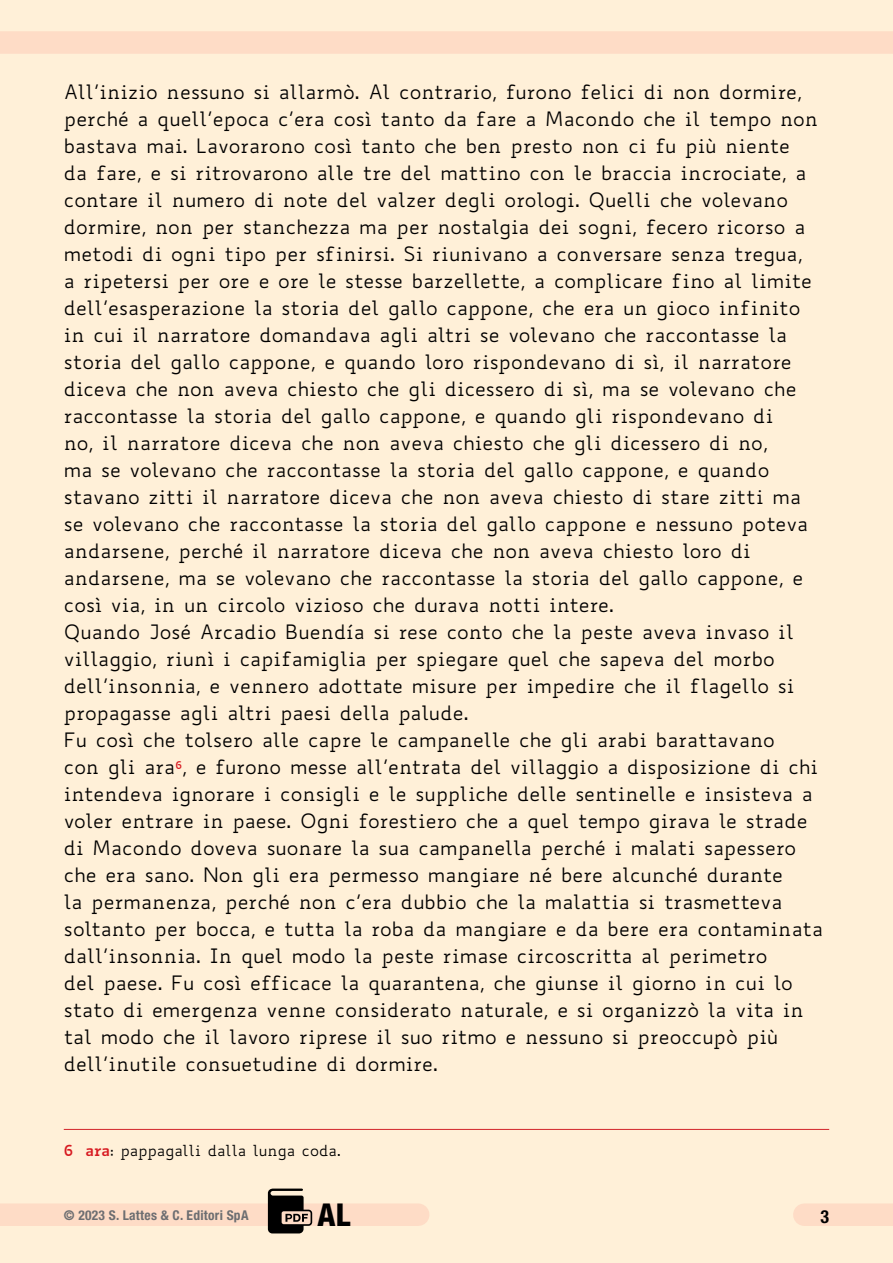
<style>
.page{position:relative;width:893px;height:1263px;background:#fff0d8}
.page>*{position:absolute;margin:0;border:0;box-sizing:border-box;transform-origin:0 0}
.t1{font:800 condensed 31.5px "Helvetica Neue LT Std";color:#000}
.t2{font:19.5px/27px "Biancoenero";color:#000}
.t3{font:700 condensed 18px "Helvetica Neue LT Std";color:#000}
.t4{font:15px "Biancoenero";color:#000}
.t5{font:700 condensed 13.5px "Helvetica Neue LT Std";letter-spacing:.02em;color:#6d6e71}
.s1{font-weight:700;color:#d71920}
</style>
<div class="page">
<div style="left:0;top:1203px;width:418px;height:23px;background:#fedcc6"></div>
<div style="left:0;top:31px;width:893px;height:23px;background:#fedcc6"></div>
<hr style="left:64px;top:1129px;width:765px;height:1px;background:#d2232a">
<div style="left:804px;top:1203px;width:89px;height:23px;background:#fedcc6"></div>
<svg style="left:268px;top:1188px;width:44px;height:45px"></svg>
<p class="t2" style="left:64px;top:78px;width:761px">All’inizio nessuno si allarmò. Al contrario, furono felici di non dormire, perché a quell’epoca c’era così tanto da fare a Macondo che il tempo non bastava mai. Lavorarono così tanto che ben presto non ci fu più niente<br>da fare, e si ritrovarono alle tre del mattino con le braccia incrociate, a contare il numero di note del valzer degli orologi. Quelli che volevano dormire, non per stanchezza ma per nostalgia dei sogni, fecero ricorso a metodi di ogni tipo per sfinirsi. Si riunivano a conversare senza tregua,<br>a ripetersi per ore e ore le stesse barzellette, a complicare fino al limite dell’esasperazione la storia del gallo cappone, che era un gioco infinito in cui il narratore domandava agli altri se volevano che raccontasse la storia del gallo cappone, e quando loro rispondevano di sì, il narratore diceva che non aveva chiesto che gli dicessero di sì, ma se volevano che raccontasse la storia del gallo cappone, e quando gli rispondevano di<br>no, il narratore diceva che non aveva chiesto che gli dicessero di no,<br>ma se volevano che raccontasse la storia del gallo cappone, e quando stavano zitti il narratore diceva che non aveva chiesto di stare zitti ma se volevano che raccontasse la storia del gallo cappone e nessuno poteva andarsene, perché il narratore diceva che non aveva chiesto loro di andarsene, ma se volevano che raccontasse la storia del gallo cappone, e così via, in un circolo vizioso che durava notti intere.<br>Quando José Arcadio Buendía si rese conto che la peste aveva invaso il villaggio, riunì i capifamiglia per spiegare quel che sapeva del morbo dell’insonnia, e vennero adottate misure per impedire che il flagello si propagasse agli altri paesi della palude.<br>Fu così che tolsero alle capre le campanelle che gli arabi barattavano<br>con gli ara<sup>6</sup>, e furono messe all’entrata del villaggio a disposizione di chi intendeva ignorare i consigli e le suppliche delle sentinelle e insisteva a voler entrare in paese. Ogni forestiero che a quel tempo girava le strade di Macondo doveva suonare la sua campanella perché i malati sapessero che era sano. Non gli era permesso mangiare né bere alcunché durante<br>la permanenza, perché non c’era dubbio che la malattia si trasmetteva soltanto per bocca, e tutta la roba da mangiare e da bere era contaminata dall’insonnia. In quel modo la peste rimase circoscritta al perimetro<br>del paese. Fu così efficace la quarantena, che giunse il giorno in cui lo stato di emergenza venne considerato naturale, e si organizzò la vita in tal modo che il lavoro riprese il suo ritmo e nessuno si preoccupò più dell’inutile consuetudine di dormire.</p>
<p class="t4" style="left:64px;top:1140px;width:279px"><span class="s1">6 ara</span>: pappagalli dalla lunga coda.</p>
<p class="t5" style="left:64px;top:1206px;width:186px">© 2023 S. Lattes &amp; C. Editori SpA</p>
<h1 class="t1" style="left:318px;top:1195px;width:34px">AL</h1>
<p class="t3" style="left:820px;top:1206px;width:10px">3</p>
</div>
